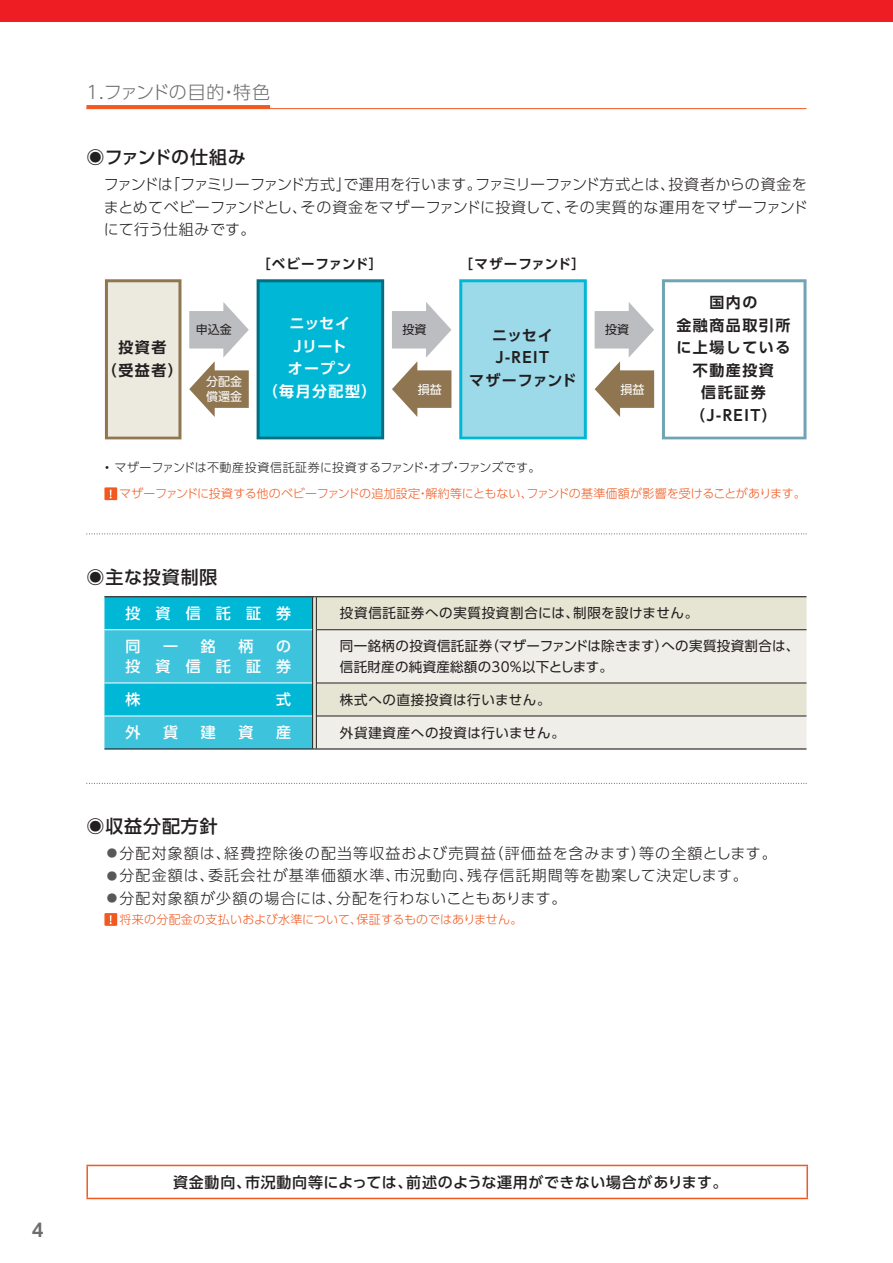
<style>
.page{position:relative;width:893px;height:1263px;background:#fff}
.page>*{position:absolute;margin:0;border:0;box-sizing:border-box;transform-origin:0 0}
.t1{font:500 18px "UD Shin Go Pro";letter-spacing:.05em;color:#231f20}
.t2{font:300 18px "UD Shin Go Pro";letter-spacing:-.025em;color:#6c6d70}
.t3{font:500 18px "UD Shin Go Pro";letter-spacing:-.01em;color:#231f20}
.t4{font:700 18px "UD Shin Go Pro De";color:#6c6d70}
.t5{font:300 15px/22.5px "UD Shin Go Pro";letter-spacing:.06em;color:#231f20;text-align:justify}
.t6{font:700 15px/22.5px "UD Shin Go Pro De";letter-spacing:.1em;color:#231f20;text-align:center}
.t7{font:500 15px "UD Shin Go Pro";letter-spacing:.045em;color:#231f20}
.t8{font:500 15px/20.2px "UD Shin Go Pro";letter-spacing:1.01em;color:#fff;text-align:right}
.t9{font:700 15px/22.5px "UD Shin Go Pro De";letter-spacing:.075em;color:#fff;text-align:center}
.t10{font:700 15px/22.5px "UD Shin Go Pro De";letter-spacing:.065em;color:#231f20;text-align:center}
.t11{font:13.5px "UD Shin Go Pro";letter-spacing:.05em;color:#231f20}
.t12{font:13.5px/20.2px "UD Shin Go Pro";letter-spacing:.025em;color:#231f20}
.t13{font:700 13.5px "UD Shin Go Pro De";letter-spacing:.025em;color:#231f20}
.t14{font:300 12px "UD Shin Go Pro";letter-spacing:.005em;color:#f15921}
.t15{font:300 12px "UD Shin Go Pro";letter-spacing:.015em;color:#231f20}
.t16{font:12px/15px "UD Shin Go Pro";color:#fff}
.t17{font:12px "UD Shin Go Pro";color:#231f20}
.s1{font-weight:500}
.s2{font-size:10.5px;color:#57585a}
</style>
<div class="page">
<div style="left:0;top:0;width:893px;height:21px;background:#ee1d23"></div>
<svg style="left:105px;top:279px;width:76px;height:160px;background:#e2ddd0"></svg>
<svg style="left:662px;top:279px;width:144px;height:160px"></svg>
<svg style="left:189px;top:302px;width:60px;height:115px"></svg>
<svg style="left:392px;top:302px;width:59px;height:115px"></svg>
<svg style="left:595px;top:302px;width:59px;height:115px"></svg>
<svg style="left:459px;top:279px;width:128px;height:160px;background:#90d7e8"></svg>
<svg style="left:257px;top:279px;width:127px;height:160px;background:#00b1cf"></svg>
<div style="left:104px;top:487px;width:13px;height:13px;background:#f15921"></div>
<svg style="left:110px;top:490px;width:2px;height:8px"></svg>
<svg style="left:87px;top:533px;width:720px;height:1px"></svg>
<div style="left:317px;top:597px;width:489px;height:32px;background:#e6e4d2"></div>
<svg style="left:104px;top:597px;width:208px;height:151px;background:#25bed9"></svg>
<svg style="left:317px;top:630px;width:489px;height:118px;background:#eae9df"></svg>
<svg style="left:313px;top:597px;width:3px;height:33px"></svg>
<svg style="left:313px;top:630px;width:3px;height:53px"></svg>
<svg style="left:313px;top:683px;width:3px;height:33px"></svg>
<svg style="left:313px;top:716px;width:3px;height:32px"></svg>
<hr style="left:317px;top:629px;width:489px;height:1px;background:#231f20">
<hr style="left:317px;top:683px;width:489px;height:1px;background:#231f20">
<hr style="left:317px;top:716px;width:489px;height:1px;background:#231f20">
<hr style="left:104px;top:629px;width:208px;height:1px;background:#fff">
<hr style="left:104px;top:683px;width:208px;height:1px;background:#fff">
<hr style="left:104px;top:716px;width:208px;height:1px;background:#fff">
<hr style="left:312px;top:597px;width:1px;height:33px;background:#231f20">
<hr style="left:316px;top:597px;width:1px;height:33px;background:#231f20">
<hr style="left:312px;top:630px;width:1px;height:53px;background:#231f20">
<hr style="left:316px;top:630px;width:1px;height:53px;background:#231f20">
<hr style="left:312px;top:683px;width:1px;height:33px;background:#231f20">
<hr style="left:316px;top:683px;width:1px;height:33px;background:#231f20">
<hr style="left:312px;top:716px;width:1px;height:32px;background:#231f20">
<hr style="left:316px;top:716px;width:1px;height:32px;background:#231f20">
<hr style="left:104px;top:596px;width:210px;height:1px;background:#231f20">
<hr style="left:314px;top:596px;width:492px;height:1px;background:#231f20">
<hr style="left:104px;top:748px;width:210px;height:1px;background:#231f20">
<hr style="left:314px;top:748px;width:492px;height:1px;background:#231f20">
<svg style="left:87px;top:783px;width:720px;height:1px"></svg>
<div style="left:104px;top:913px;width:13px;height:13px;background:#f15921"></div>
<svg style="left:110px;top:915px;width:2px;height:9px"></svg>
<hr style="left:86px;top:1165px;width:722px;height:1px;background:#f15921">
<hr style="left:86px;top:1166px;width:2px;height:32px;background:#f15921">
<hr style="left:806px;top:1166px;width:2px;height:32px;background:#f15921">
<hr style="left:86px;top:1198px;width:722px;height:1px;background:#f15921">
<hr style="left:86px;top:108px;width:720px;height:1px;background:#f15921">
<svg style="left:86px;top:105px;width:184px;height:4px"></svg>
<p class="t2" style="left:86px;top:78px;width:185px">1.ファンドの目的・特色</p>
<p class="t3" style="left:86px;top:143px;width:161px">◉ファンドの仕組み</p>
<p class="t5" style="left:104px;top:173px;width:705px">ファンドは「ファミリーファンド方式」で運用を行います。ファミリーファンド方式とは、投資者からの資金をまとめてベビーファンドとし、その資金をマザーファンドに投資して、その実質的な運用をマザーファンドにて行う仕組みです。</p>
<p class="t6" style="left:102px;top:336px;width:82px">投資者<br>（受益者）</p>
<p class="t17" style="left:196px;top:320px;width:37px">申込金</p>
<p class="t16" style="left:206px;top:374px;width:37px">分配金償還金</p>
<p class="t13" style="left:257px;top:253px;width:127px">［ベビーファンド］</p>
<p class="t9" style="left:263px;top:312px;width:115px">ニッセイ<br>Jリート<br>オープン<br>（毎月分配型）</p>
<p class="t17" style="left:402px;top:320px;width:25px">投資</p>
<p class="t16" style="left:418px;top:382px;width:25px">損益</p>
<p class="t13" style="left:460px;top:253px;width:127px">［マザーファンド］</p>
<p class="t10" style="left:469px;top:323px;width:109px">ニッセイ<br>J-REIT<br>マザーファンド</p>
<p class="t17" style="left:605px;top:320px;width:25px">投資</p>
<p class="t16" style="left:620px;top:382px;width:25px">損益</p>
<p class="t6" style="left:676px;top:291px;width:115px">国内の<br>金融商品取引所に上場している不動産投資<br>信託証券（J-REIT）</p>
<p class="t15" style="left:101px;top:457px;width:441px"><span class="s1">・</span> マザーファンドは不動産投資信託証券に投資するファンド・オブ・ファンズです。</p>
<p class="t14" style="left:119px;top:484px;width:688px">マザーファンドに投資する他のベビーファンドの追加設定・解約等にともない、ファンドの基準価額が影響を受けることがあります。</p>
<p class="t1" style="left:86px;top:562px;width:133px">◉主な投資制限</p>
<p class="t8" style="left:125px;top:603px;width:167px">投資信託証券</p>
<p class="t11" style="left:340px;top:602px;width:360px">投資信託証券への実質投資割合には、制限を設けません。</p>
<p class="t8" style="left:125px;top:636px;width:16px">同</p>
<p class="t8" style="left:163px;top:636px;width:16px">一</p>
<p class="t8" style="left:201px;top:636px;width:16px">銘</p>
<p class="t8" style="left:238px;top:636px;width:16px">柄</p>
<p class="t8" style="left:125px;top:636px;width:167px">の<br>投資信託証券</p>
<p class="t12" style="left:340px;top:636px;width:461px">同一銘柄の投資信託証券（マザーファンドは除きます）への実質投資割合は、信託財産の純資産総額の30%以下とします。</p>
<p class="t8" style="left:125px;top:689px;width:16px">株</p>
<p class="t8" style="left:276px;top:689px;width:16px">式</p>
<p class="t11" style="left:340px;top:688px;width:212px">株式への直接投資は行いません。</p>
<p class="t8" style="left:125px;top:722px;width:16px">外</p>
<p class="t8" style="left:163px;top:722px;width:16px">貨</p>
<p class="t8" style="left:201px;top:722px;width:16px">建</p>
<p class="t8" style="left:239px;top:722px;width:16px">資</p>
<p class="t8" style="left:276px;top:722px;width:16px">産</p>
<p class="t11" style="left:340px;top:721px;width:226px">外貨建資産への投資は行いません。</p>
<p class="t1" style="left:86px;top:811px;width:133px">◉収益分配方針</p>
<p class="t5" style="left:107px;top:841px;width:671px"><span class="s2">●</span> 分配対象額は、経費控除後の配当等収益および売買益（評価益を含みます）等の全額とします。</p>
<p class="t5" style="left:107px;top:864px;width:643px"><span class="s2">●</span> 分配金額は、委託会社が基準価額水準、市況動向、残存信託期間等を勘案して決定します。</p>
<p class="t5" style="left:107px;top:886px;width:461px"><span class="s2">●</span> 分配対象額が少額の場合には、分配を行わないこともあります。</p>
<p class="t14" style="left:119px;top:910px;width:405px">将来の分配金の支払いおよび水準について、保証するものではありません。</p>
<p class="t4" style="left:32px;top:1215px;width:13px">4</p>
<p class="t7" style="left:173px;top:1170px;width:556px">資金動向、市況動向等によっては、前述のような運用ができない場合があります。</p>
</div>
